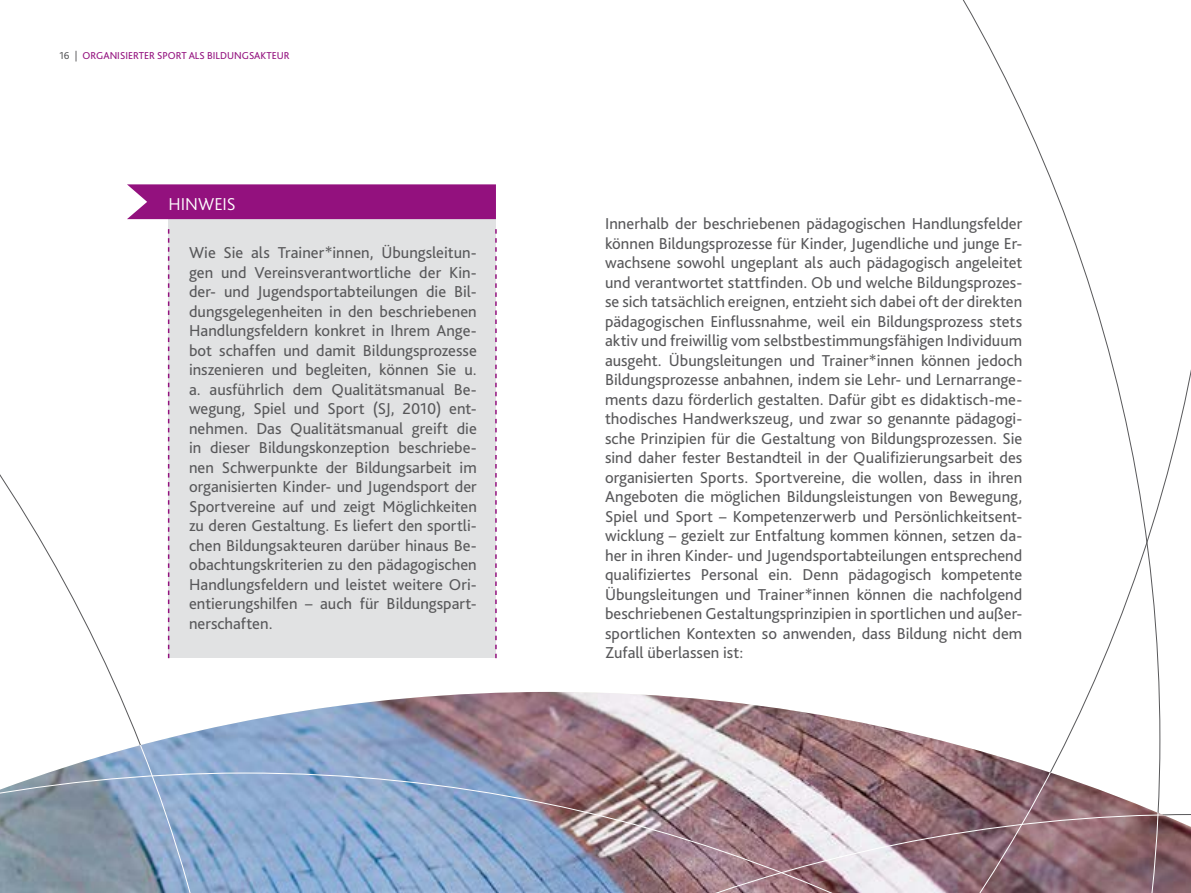
<style>
.page{position:relative;width:1191px;height:893px;background:#fff}
.page>*{position:absolute;margin:0;border:0;box-sizing:border-box;transform-origin:0 0}
.t1{font:300 18px "Bliss Pro";letter-spacing:.005em;color:#fff}
.t2{font:16.5px/19.5px "Bliss Pro";color:#58585a;text-align:justify}
.t3{font:10.5px "Bliss Pro";color:#93117e}
.s1{color:#58585a}
</style>
<div class="page">
<svg style="left:245px;top:692px;width:916px;height:81px"></svg>
<svg style="left:48px;top:692px;width:197px;height:81px"></svg>
<img style="left:0;top:773px;width:1191px;height:120px">
<div style="left:169px;top:205px;width:327px;height:453px;background:#e1e2e3"></div>
<div style="left:127px;top:184px;width:369px;height:35px;background:#93117e"></div>
<svg style="left:168px;top:229px;width:1px;height:429px"></svg>
<svg style="left:495px;top:229px;width:2px;height:429px"></svg>
<p class="t3" style="left:60px;top:49px;width:232px"><span class="s1">16 |</span> ORGANISIERTER SPORT ALS BILDUNGSAKTEUR</p>
<p class="t1" style="left:168px;top:192px;width:69px">HINWEIS</p>
<p class="t2" style="left:189px;top:243px;width:289px">Wie Sie als Trainer*innen, Übungsleitun&shy;gen und Vereinsverantwortliche der Kin&shy;der- und Jugendsportabteilungen die Bil&shy;dungsgelegenheiten in den beschriebenen Handlungsfeldern konkret in Ihrem Ange&shy;bot schaffen und damit Bildungsprozesse inszenieren und begleiten, können Sie u. a. ausführlich dem Qualitätsmanual Be&shy;wegung, Spiel und Sport (SJ, 2010) ent&shy;nehmen. Das Qualitätsmanual greift die in dieser Bildungskonzeption beschriebe&shy;nen Schwerpunkte der Bildungsarbeit im organisierten Kinder- und Jugendsport der Sportvereine auf und zeigt Möglichkeiten zu deren Gestaltung. Es liefert den sportli&shy;chen Bildungsakteuren darüber hinaus Be&shy;obachtungskriterien zu den pädagogischen Handlungsfeldern und leistet weitere Ori&shy;entierungshilfen – auch für Bildungspart&shy;nerschaften.</p>
<p class="t2" style="left:605px;top:214px;width:419px">Innerhalb der beschriebenen pädagogischen Handlungsfelder können Bildungsprozesse für Kinder, Jugendliche und junge Er&shy;wachsene sowohl ungeplant als auch pädagogisch angeleitet und verantwortet stattfinden. Ob und welche Bildungsprozes&shy;se sich tatsächlich ereignen, entzieht sich dabei oft der direkten pädagogischen Einflussnahme, weil ein Bildungsprozess stets aktiv und freiwillig vom selbstbestimmungsfähigen Individuum ausgeht. Übungsleitungen und Trainer*innen können jedoch Bildungsprozesse anbahnen, indem sie Lehr- und Lernarrange&shy;ments dazu förderlich gestalten. Dafür gibt es didaktisch-me&shy;thodisches Handwerkszeug, und zwar so genannte pädagogi&shy;sche Prinzipien für die Gestaltung von Bildungsprozessen. Sie sind daher fester Bestandteil in der Qualifizierungsarbeit des organisierten Sports. Sportvereine, die wollen, dass in ihren Angeboten die möglichen Bildungsleistungen von Bewegung, Spiel und Sport – Kompetenzerwerb und Persönlichkeitsent&shy;wicklung – gezielt zur Entfaltung kommen können, setzen da&shy;her in ihren Kinder- und Jugendsportabteilungen entsprechend qualifiziertes Personal ein. Denn pädagogisch kompetente Übungsleitungen und Trainer*innen können die nachfolgend beschriebenen Gestaltungsprinzipien in sportlichen und außer&shy;sportlichen Kontexten so anwenden, dass Bildung nicht dem Zufall überlassen ist:</p>
</div>
